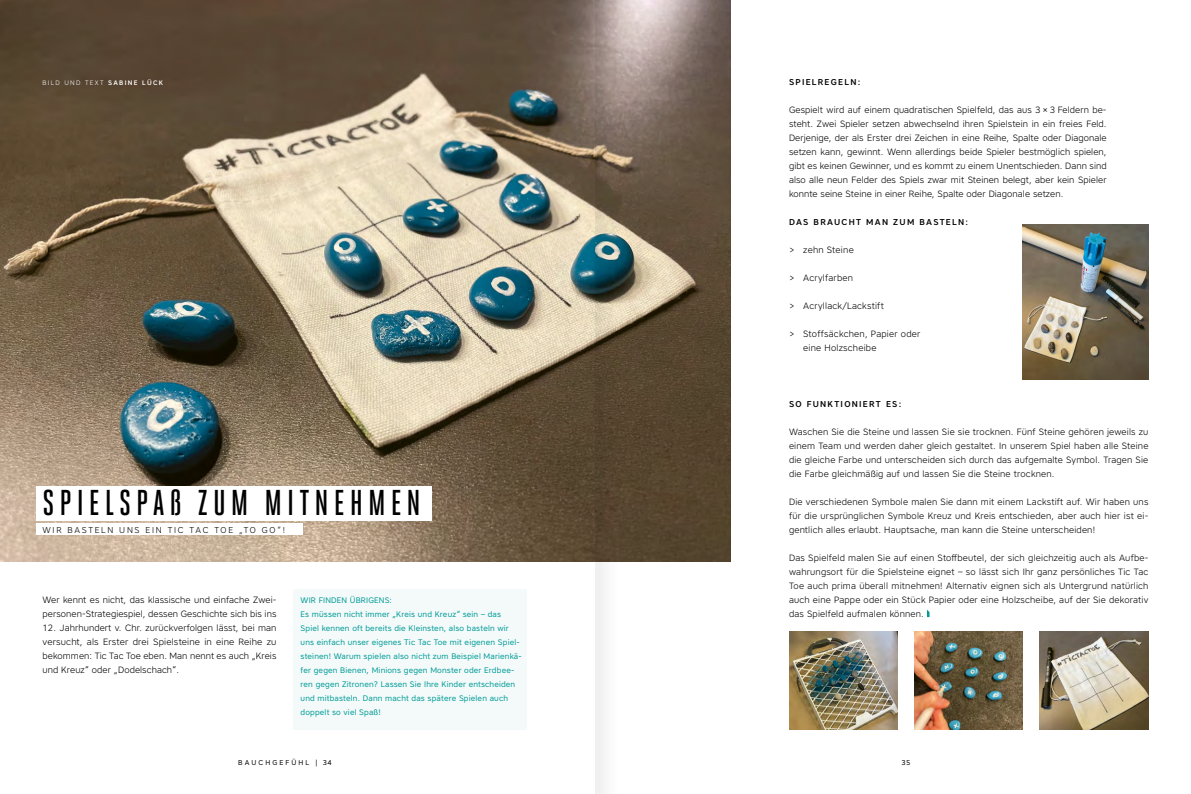
<style>
.page{position:relative;width:1191px;height:794px;background:#fff}
.page>*{position:absolute;margin:0;border:0;box-sizing:border-box;transform-origin:0 0}
.t1{font:500 35.9px "Heroic Condensed";letter-spacing:.14em;color:#000}
.t2{font:300 9.1px/14px "Core Sans A35";letter-spacing:.015em;color:#000;text-align:justify}
.t3{font:500 8.5px "Core Sans A55";letter-spacing:.15em;color:#000}
.t4{font:300 8.5px "Core Sans A35";letter-spacing:.2em;color:#000}
.t5{font:8px/14px "Core Sans A45";letter-spacing:.02em;color:#009b96}
.t6{font:7px "Core Sans A45";letter-spacing:.3em;color:#000}
.t7{font:300 6.5px "Core Sans A35";letter-spacing:.2em;color:#fff}
.s1{font-family:"Core Sans A55";font-weight:500}
</style>
<div class="page">
<img style="left:0;top:0;width:730px;height:561px">
<svg style="left:927px;top:609px;width:2px;height:8px"></svg>
<img style="left:1023px;top:225px;width:125px;height:154px">
<div style="left:293px;top:589px;width:234px;height:140px;background:#f4fafa"></div>
<img style="left:789px;top:631px;width:108px;height:98px">
<img style="left:1040px;top:631px;width:108px;height:98px">
<img style="left:914px;top:631px;width:109px;height:98px">
<div style="left:36px;top:486px;width:395px;height:34px;background:#fff"></div>
<div style="left:36px;top:524px;width:267px;height:11px;background:#fff"></div>
<svg style="left:595px;top:0;width:22px;height:794px"></svg>
<p class="t7" style="left:43px;top:78px;width:122px">BILD UND TEXT <span class="s1">SABINE LÜCK</span></p>
<h1 class="t1" style="left:43px;top:482px;width:380px">SPIELSPAß ZUM MITNEHMEN</h1>
<p class="t4" style="left:43px;top:524px;width:244px">WIR BASTELN UNS EIN TIC TAC TOE „TO GO“!</p>
<p class="t2" style="left:43px;top:592px;width:235px">Wer kennt es nicht, das klassische und einfache Zwei&shy;personen-Strategiespiel, dessen Geschichte sich bis ins</p>
<p class="t2" style="left:43px;top:620px;width:235px">12. Jahrhundert v. Chr. zurückverfolgen lässt, bei man versucht, als Erster drei Spielsteine in eine Reihe zu bekommen: Tic Tac Toe eben. Man nennt es auch „Kreis und Kreuz“ oder „Dodelschach“.</p>
<p class="t5" style="left:300px;top:593px;width:223px">WIR FINDEN ÜBRIGENS:<br>Es müssen nicht immer „Kreis und Kreuz“ sein – das<br>Spiel kennen oft bereits die Kleinsten, also basteln wir uns einfach unser eigenes Tic Tac Toe mit eigenen Spiel&shy;steinen! Warum spielen also nicht zum Beispiel Marienkä&shy;fer gegen Bienen, Minions gegen Monster oder Erdbee&shy;ren gegen Zitronen? Lassen Sie Ihre Kinder entscheiden und mitbasteln. Dann macht das spätere Spielen auch doppelt so viel Spaß!</p>
<p class="t3" style="left:789px;top:76px;width:73px">SPIELREGELN:</p>
<p class="t2" style="left:789px;top:102px;width:319px">Gespielt wird auf einem quadratischen Spielfeld, das aus 3 × 3 Feldern be&shy;steht. Zwei Spieler setzen abwechselnd ihren Spielstein in ein freies Feld.<br>Derjenige, der als Erster drei Zeichen in eine Reihe, Spalte oder Diagonale setzen kann, gewinnt. Wenn allerdings beide Spieler bestmöglich spielen, gibt es keinen Gewinner, und es kommt zu einem Unentschieden. Dann sind also alle neun Felder des Spiels zwar mit Steinen belegt, aber kein Spieler konnte seine Steine in einer Reihe, Spalte oder Diagonale setzen.</p>
<p class="t3" style="left:789px;top:216px;width:180px">DAS BRAUCHT MAN ZUM BASTELN:</p>
<p class="t2" style="left:789px;top:242px;width:66px">&gt; zehn Steine</p>
<p class="t2" style="left:789px;top:270px;width:66px">&gt; Acrylfarben</p>
<p class="t2" style="left:789px;top:298px;width:96px">&gt; Acryllack/Lackstift</p>
<p class="t2" style="left:803px;top:326px;width:119px;text-indent:-14px">&gt; Stoffsäckchen, Papier oder eine Holzscheibe</p>
<p class="t3" style="left:789px;top:398px;width:114px">SO FUNKTIONIERT ES:</p>
<p class="t2" style="left:789px;top:424px;width:361px">Waschen Sie die Steine und lassen Sie sie trocknen. Fünf Steine gehören jeweils zu einem Team und werden daher gleich gestaltet. In unserem Spiel haben alle Steine die gleiche Farbe und unterscheiden sich durch das aufgemalte Symbol. Tragen Sie die Farbe gleichmäßig auf und lassen Sie die Steine trocknen.</p>
<p class="t2" style="left:789px;top:494px;width:361px">Die verschiedenen Symbole malen Sie dann mit einem Lackstift auf. Wir haben uns für die ursprünglichen Symbole Kreuz und Kreis entschieden, aber auch hier ist ei&shy;gentlich alles erlaubt. Hauptsache, man kann die Steine unterscheiden!</p>
<p class="t2" style="left:789px;top:550px;width:361px">Das Spielfeld malen Sie auf einen Stoffbeutel, der sich gleichzeitig auch als Aufbe&shy;wahrungsort für die Spielsteine eignet – so lässt sich Ihr ganz persönliches Tic Tac Toe auch prima überall mitnehmen! Alternativ eignen sich als Untergrund natürlich auch eine Pappe oder ein Stück Papier oder eine Holzscheibe, auf der Sie dekorativ das Spielfeld aufmalen können.</p>
<p class="t6" style="left:238px;top:758px;width:95px">BAUCHGEFÜHL | 34</p>
<p class="t6" style="left:901px;top:758px;width:10px">35</p>
</div>
